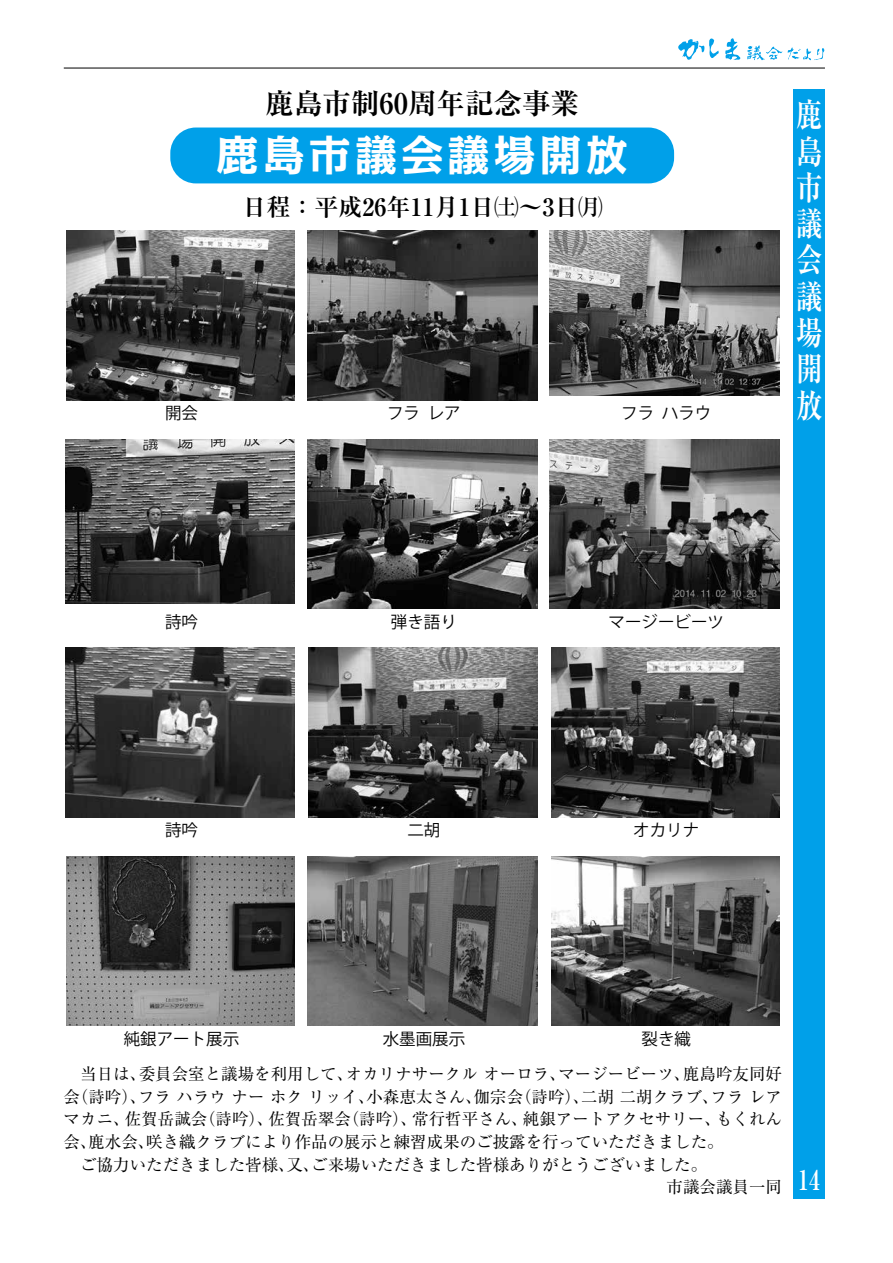
<style>
.page{position:relative;width:893px;height:1263px;background:#fff}
.page>*{position:absolute;margin:0;border:0;box-sizing:border-box;transform-origin:0 0}
.t1{font:700 42px "Kakumin Pro";letter-spacing:.1em;color:#fff}
.t2{font:700 33px/36.3px "Ryumin Pro";color:#fff;text-align:justify;scale:.8 1}
.t3{font:700 28.5px "Ryumin Pro";color:#000}
.t4{font:700 27px "Ryumin Pro";color:#fff;scale:.8 1}
.t5{font:700 24px "Ryumin Pro";color:#000}
.t6{font:16.5px "Ryumin Pro";color:#000}
.t7{font:16.5px "Koz Go Pr 6 N";color:#000}
</style>
<div class="page">
<div style="left:793px;top:89px;width:32px;height:1110px;background:#00a0e9"></div>
<hr style="left:64px;top:68px;width:761px;height:1px;background:#000">
<svg style="left:678px;top:38px;width:41px;height:22px"></svg>
<svg style="left:725px;top:38px;width:16px;height:22px"></svg>
<svg style="left:747px;top:45px;width:77px;height:15px"></svg>
<div style="left:170px;top:128px;width:504px;height:55px;background:#00a0e9;border-radius:26px"></div>
<img style="left:66px;top:231px;width:229px;height:170px">
<img style="left:307px;top:231px;width:230px;height:170px">
<img style="left:550px;top:231px;width:229px;height:164px">
<img style="left:65px;top:439px;width:230px;height:165px">
<img style="left:307px;top:439px;width:230px;height:170px">
<img style="left:550px;top:439px;width:229px;height:170px">
<img style="left:65px;top:648px;width:230px;height:169px">
<img style="left:309px;top:648px;width:228px;height:169px">
<img style="left:551px;top:648px;width:228px;height:169px">
<img style="left:66px;top:856px;width:229px;height:170px">
<img style="left:307px;top:856px;width:230px;height:170px">
<img style="left:551px;top:856px;width:228px;height:170px">
<h3 class="t3" style="left:266px;top:81px;width:315px">鹿島市制60周年記念事業</h3>
<h1 class="t1" style="left:217px;top:122px;width:413px">鹿島市議会議場開放</h1>
<h3 class="t5" style="left:242px;top:188px;width:361px">日程：平成26年11月1日㈯～3日㈪</h3>
<p class="t7" style="left:165px;top:404px;width:34px">開会</p>
<p class="t7" style="left:387px;top:404px;width:34px">フラ</p>
<p class="t7" style="left:428px;top:404px;width:34px">レア</p>
<p class="t7" style="left:621px;top:404px;width:34px">フラ</p>
<p class="t7" style="left:662px;top:404px;width:51px">ハラウ</p>
<h2 class="t2" style="left:796px;top:95px;width:34px">鹿島市議会議場開放</h2>
<p class="t7" style="left:165px;top:612px;width:34px">詩吟</p>
<p class="t7" style="left:391px;top:612px;width:67px">弾き語り</p>
<p class="t7" style="left:609px;top:612px;width:117px">マージービーツ</p>
<p class="t7" style="left:165px;top:821px;width:34px">詩吟</p>
<p class="t7" style="left:407px;top:821px;width:34px">二胡</p>
<p class="t7" style="left:633px;top:821px;width:67px">オカリナ</p>
<p class="t7" style="left:124px;top:1029px;width:117px">純銀アート展示</p>
<p class="t7" style="left:383px;top:1029px;width:84px">水墨画展示</p>
<p class="t7" style="left:642px;top:1029px;width:51px">裂き織</p>
<p class="t6" style="left:139px;top:1061px;width:216px">委員会室と議場を利用して、</p>
<p class="t6" style="left:683px;top:1061px;width:100px">鹿島吟友同好</p>
<p class="t6" style="left:64px;top:1061px;width:84px">　当日は、</p>
<p class="t6" style="left:558px;top:1061px;width:133px">マージービーツ、</p>
<p class="t6" style="left:346px;top:1061px;width:221px">オカリナサークルオーロラ、</p>
<p class="t6" style="left:64px;top:1084px;width:84px">（会詩吟）、</p>
<p class="t6" style="left:515px;top:1084px;width:76px">（詩吟）、</p>
<p class="t6" style="left:474px;top:1084px;width:51px">伽宗会</p>
<p class="t6" style="left:366px;top:1084px;width:117px">小森恵太さん、</p>
<p class="t6" style="left:581px;top:1084px;width:139px">二胡二胡クラブ、</p>
<p class="t6" style="left:138px;top:1084px;width:238px">フラハラウナーホクリッイ、</p>
<p class="t6" style="left:710px;top:1084px;width:73px">フラレア</p>
<p class="t6" style="left:199px;top:1106px;width:76px">（詩吟）、</p>
<p class="t6" style="left:343px;top:1106px;width:76px">（詩吟）、</p>
<p class="t6" style="left:125px;top:1106px;width:84px">佐賀岳誠会</p>
<p class="t6" style="left:268px;top:1106px;width:84px">佐賀岳翠会</p>
<p class="t6" style="left:412px;top:1106px;width:117px">常行哲平さん、</p>
<p class="t6" style="left:523px;top:1106px;width:200px">純銀アートアクセサリー、</p>
<p class="t6" style="left:64px;top:1106px;width:67px">マカニ、</p>
<p class="t6" style="left:716px;top:1106px;width:67px">もくれん</p>
<p class="t6" style="left:146px;top:1129px;width:579px">咲き織クラブにより作品の展示と練習成果のご披露を行っていただきました。</p>
<p class="t6" style="left:64px;top:1129px;width:34px">会、</p>
<p class="t6" style="left:88px;top:1129px;width:67px">鹿水会、</p>
<p class="t6" style="left:311px;top:1151px;width:397px">ご来場いただきました皆様ありがとうございました。</p>
<p class="t6" style="left:64px;top:1151px;width:257px">　ご協力いただきました皆様又、、</p>
<p class="t6" style="left:666px;top:1174px;width:117px">市議会議員一同</p>
<h3 class="t4" style="left:798px;top:1159px;width:29px">14</h3>
</div>
